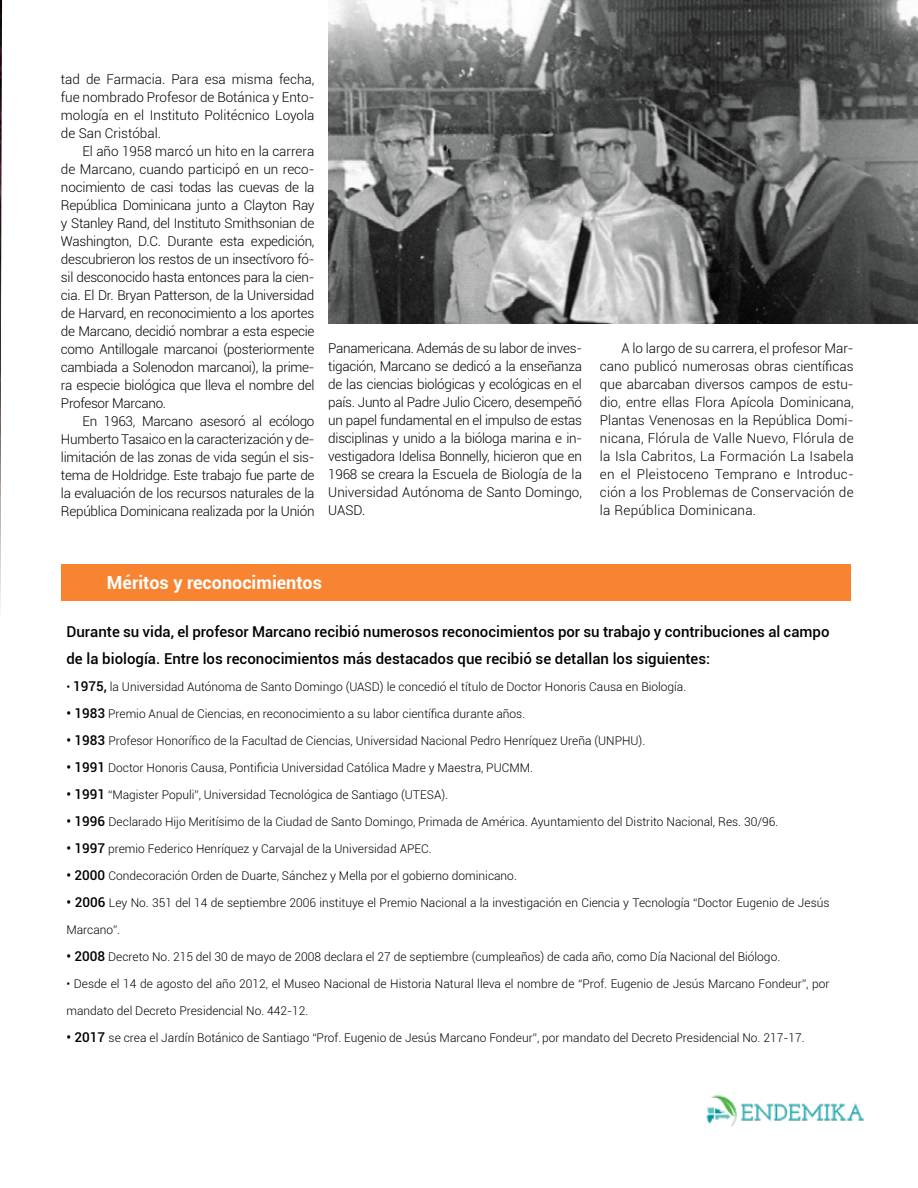
<style>
.page{position:relative;width:918px;height:1188px;background:#fff}
.page>*{position:absolute;margin:0;border:0;box-sizing:border-box;transform-origin:0 0}
.t1{font:700 18px "Roboto";color:#fff}
.t2{font:500 15px/27px "Roboto";color:#000}
.t3{font:300 13.5px/18px "Roboto";color:#000;text-align:justify}
.t4{font:300 12px "Roboto";color:#000}
.s1{font-weight:500;font-size:13.5px}
</style>
<div class="page">
<img style="left:328px;top:0;width:590px;height:324px">
<img style="left:706px;top:1095px;width:158px;height:32px">
<div style="left:61px;top:564px;width:789px;height:37px;background:#f88432"></div>
<img style="left:0;top:0;width:2px;height:608px">
<p class="t3" style="left:61px;top:70px;width:255px">tad de Farmacia. Para esa misma fecha, fue nombrado Profesor de Botánica y Ento&shy;mología en el Instituto Politécnico Loyola de San Cristóbal.</p>
<p class="t3" style="left:61px;top:142px;width:255px;text-indent:22px">El año 1958 marcó un hito en la carrera de Marcano, cuando participó en un reco&shy;nocimiento de casi todas las cuevas de la República Dominicana junto a Clayton Ray y Stanley Rand, del Instituto Smithsonian de Washington, D.C. Durante esta expedición, descubrieron los restos de un insectívoro fó&shy;sil desconocido hasta entonces para la cien&shy;cia. El Dr. Bryan Patterson, de la Universidad de Harvard, en reconocimiento a los aportes de Marcano, decidió nombrar a esta especie como Antillogale marcanoi (posteriormente cambiada a Solenodon marcanoi), la prime&shy;ra especie biológica que lleva el nombre del Profesor Marcano.</p>
<p class="t3" style="left:61px;top:412px;width:255px;text-indent:22px">En 1963, Marcano asesoró al ecólogo Humberto Tasaico en la caracterización y de&shy;limitación de las zonas de vida según el sis&shy;tema de Holdridge. Este trabajo fue parte de la evaluación de los recursos naturales de la República Dominicana realizada por la Unión</p>
<p class="t3" style="left:328px;top:339px;width:255px">Panamericana. Además de su labor de inves&shy;tigación, Marcano se dedicó a la enseñanza de las ciencias biológicas y ecológicas en el país. Junto al Padre Julio Cicero, desempeñó un papel fundamental en el impulso de estas disciplinas y unido a la bióloga marina e in&shy;vestigadora Idelisa Bonnelly, hicieron que en 1968 se creara la Escuela de Biología de la Universidad Autónoma de Santo Domingo, UASD.</p>
<p class="t3" style="left:600px;top:339px;width:255px;text-indent:22px">A lo largo de su carrera, el profesor Mar&shy;cano publicó numerosas obras científicas que abarcaban diversos campos de estu&shy;dio, entre ellas Flora Apícola Dominicana, Plantas Venenosas en la República Domi&shy;nicana, Flórula de Valle Nuevo, Flórula de la Isla Cabritos, La Formación La Isabela en el Pleistoceno Temprano e Introduc&shy;ción a los Problemas de Conservación de la República Dominicana.</p>
<h1 class="t1" style="left:107px;top:569px;width:217px">Méritos y reconocimientos</h1>
<p class="t2" style="left:66px;top:617px;width:765px">Durante su vida, el profesor Marcano recibió numerosos reconocimientos por su trabajo y contribuciones al campo de la biología. Entre los reconocimientos más destacados que recibió se detallan los siguientes:</p>
<p class="t4" style="left:66px;top:678px;width:621px">• <span class="s1">1975,</span> la Universidad Autónoma de Santo Domingo (UASD) le concedió el título de Doctor Honoris Causa en Biología.</p>
<p class="t4" style="left:66px;top:705px;width:460px"><span class="s1">• 1983</span> Premio Anual de Ciencias, en reconocimiento a su labor científica durante años.</p>
<p class="t4" style="left:66px;top:732px;width:580px"><span class="s1">• 1983</span> Profesor Honorífico de la Facultad de Ciencias, Universidad Nacional Pedro Henríquez Ureña (UNPHU).</p>
<p class="t4" style="left:66px;top:759px;width:468px"><span class="s1">• 1991</span> Doctor Honoris Causa, Pontificia Universidad Católica Madre y Maestra, PUCMM.</p>
<p class="t4" style="left:66px;top:786px;width:383px"><span class="s1">• 1991</span> “Magister Populi”, Universidad Tecnológica de Santiago (UTESA).</p>
<p class="t4" style="left:66px;top:813px;width:713px"><span class="s1">• 1996</span> Declarado Hijo Meritísimo de la Ciudad de Santo Domingo, Primada de América. Ayuntamiento del Distrito Nacional, Res. 30/96.</p>
<p class="t4" style="left:66px;top:840px;width:367px"><span class="s1">• 1997</span> premio Federico Henríquez y Carvajal de la Universidad APEC.</p>
<p class="t4" style="left:66px;top:867px;width:452px"><span class="s1">• 2000</span> Condecoración Orden de Duarte, Sánchez y Mella por el gobierno dominicano.</p>
<p class="t4" style="left:66px;top:894px;width:765px"><span class="s1">• 2006</span> Ley No. 351 del 14 de septiembre 2006 instituye el Premio Nacional a la investigación en Ciencia y Tecnología “Doctor Eugenio de Jesús</p>
<p class="t4" style="left:66px;top:921px;width:55px">Marcano”.</p>
<p class="t4" style="left:66px;top:948px;width:715px"><span class="s1">• 2008</span> Decreto No. 215 del 30 de mayo de 2008 declara el 27 de septiembre (cumpleaños) de cada año, como Día Nacional del Biólogo.</p>
<p class="t4" style="left:66px;top:975px;width:765px">• Desde el 14 de agosto del año 2012, el Museo Nacional de Historia Natural lleva el nombre de “Prof. Eugenio de Jesús Marcano Fondeur”, por</p>
<p class="t4" style="left:66px;top:1002px;width:243px">mandato del Decreto Presidencial No. 442-12.</p>
<p class="t4" style="left:66px;top:1029px;width:740px"><span class="s1">• 2017</span> se crea el Jardín Botánico de Santiago “Prof. Eugenio de Jesús Marcano Fondeur”, por mandato del Decreto Presidencial No. 217-17.</p>
</div>
